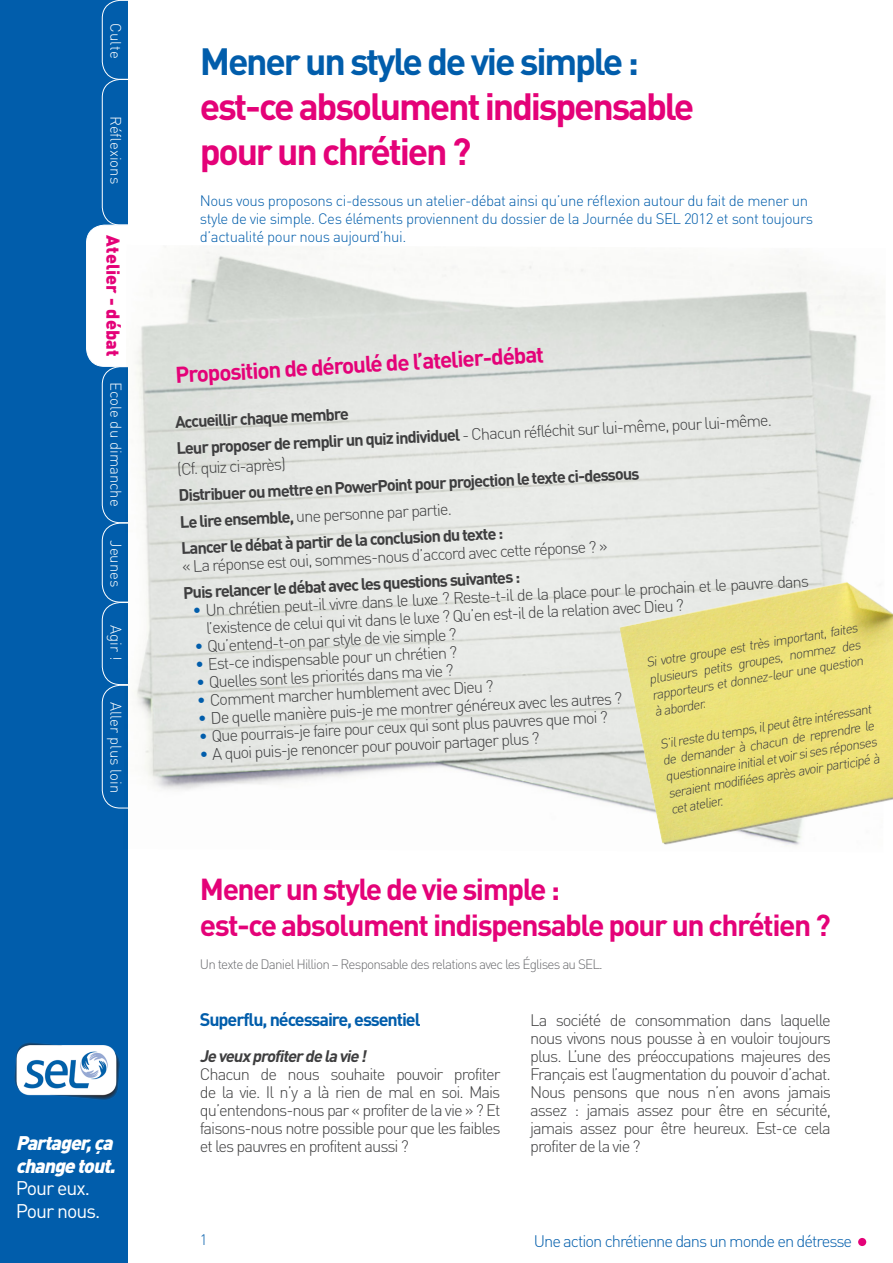
<style>
.page{position:relative;width:893px;height:1263px;background:#fff}
.page>*{position:absolute;margin:0;border:0;box-sizing:border-box;transform-origin:0 0}
.t1{font:700 37.5px "DIN Pro";letter-spacing:-.06em;color:#e40278}
.t2{font:700 37.5px "DIN Pro";letter-spacing:-.06em;color:#015dab}
.t3{font:700 30px "DIN Pro";letter-spacing:-.05em;color:#e40278}
.t4{font:700 22.5px "DIN Pro";color:#e40278}
.t5{font:italic 900 19.5px/22.5px "DIN Pro";color:#fff}
.t6{font:19.5px/22.5px "DIN Pro";letter-spacing:-.05em;color:#fff}
.t7{font:700 18px "DIN Pro";letter-spacing:-.06em;color:#015dab}
.t8{font:900 18px "DIN Pro";color:#e40278}
.t9{font:300 16.5px/18px "DIN Pro";letter-spacing:-.06em;color:#3e3e3f;text-align:justify}
.t10{font:700 16.5px "DIN Pro";color:#3e3e3f}
.t11{font:300 16.5px "DIN Pro";letter-spacing:-.06em;color:#015dab}
.t12{font:italic 700 16.5px "DIN Pro";color:#3e3e3f}
.t13{font:300 15px/18px "DIN Pro";letter-spacing:-.03em;color:#015dab}
.t14{font:300 15px "DIN Pro";color:#fff}
.t15{font:italic 300 13.5px/16.6px "DIN Pro";color:#3e3e3f;text-align:justify}
.t16{font:300 13.5px "DIN Pro";letter-spacing:-.06em;color:#6c6d70}
.s1{font-weight:700}
.s2{color:#015dab}
</style>
<div class="page">
<div style="left:0;top:0;width:128px;height:1263px;background:#015dab"></div>
<div style="left:87px;top:225px;width:63px;height:141px;background:#fff;border-radius:18px"></div>
<div style="left:86px;top:225px;width:64px;height:142px;border:1px solid #fff;border-radius:18px"></div>
<div style="left:102px;top:0;width:52px;height:80px;border:1px solid #fff;border-radius:18px"></div>
<div style="left:102px;top:79px;width:52px;height:146px;border:1px solid #fff;border-radius:18px"></div>
<div style="left:102px;top:602px;width:52px;height:83px;border:1px solid #fff;border-radius:18px"></div>
<div style="left:102px;top:366px;width:52px;height:157px;border:1px solid #fff;border-radius:18px"></div>
<div style="left:858px;top:1238px;width:8px;height:8px;background:#e40278;border-radius:50%"></div>
<img style="left:14px;top:1042px;width:106px;height:58px">
<div style="left:102px;top:523px;width:52px;height:79px;border:1px solid #fff;border-radius:18px"></div>
<div style="left:102px;top:685px;width:52px;height:123px;border:1px solid #fff;border-radius:18px"></div>
<img style="left:124px;top:245px;width:757px;height:564px">
<img style="left:605px;top:563px;width:288px;height:283px">
<p class="t14" style="left:126px;top:23px;width:37px;rotate:90deg">Culte</p>
<p class="t14" style="left:126px;top:116px;width:70px;rotate:90deg">Réflexions</p>
<p class="t8" style="left:125px;top:235px;width:122px;rotate:90deg">Atelier - débat</p>
<p class="t14" style="left:126px;top:382px;width:126px;rotate:90deg">Ecole du dimanche</p>
<p class="t14" style="left:126px;top:540px;width:49px;rotate:90deg">Jeunes</p>
<p class="t14" style="left:126px;top:625px;width:37px;rotate:90deg">Agir !</p>
<p class="t14" style="left:126px;top:702px;width:93px;rotate:90deg">Aller plus loin</p>
<p class="t5" style="left:16px;top:1131px;width:106px">Partager,ça changetout.</p>
<p class="t6" style="left:16px;top:1176px;width:86px">Pour eux.<br>Pour nous.</p>
<p class="t2" style="left:200px;top:36px;width:441px">Mener un style de vie simple :</p>
<p class="t1" style="left:200px;top:81px;width:496px">est-ce absolument indispensable</p>
<p class="t1" style="left:200px;top:126px;width:273px">pour un chrétien ?</p>
<p class="t13" style="left:200px;top:191px;width:615px">Nous vous proposons ci-dessous un atelier-débat ainsi qu’une réflexion autour du fait de mener un style de vie simple. Ces éléments proviennent du dossier de la Journée du SEL 2012 et sont toujours d’actualité pour nous aujourd’hui.</p>
<p class="t4" style="left:174px;top:359px;width:371px;rotate:-3deg">Proposition de déroulé de l’atelier-débat</p>
<p class="t10" style="left:175px;top:411px;width:175px;rotate:-3deg">Accueillir chaque membre</p>
<p class="t9" style="left:176px;top:441px;width:598px;rotate:-3deg"><span class="s1">Leur proposer de remplir un quiz individuel</span> - Chacun réfléchit sur lui-même, pour lui-même.</p>
<p class="t9" style="left:177px;top:460px;width:110px;rotate:-3deg">(Cf. quiz ci-après)</p>
<p class="t10" style="left:178px;top:485px;width:463px;rotate:-3deg">Distribuer ou mettre en PowerPoint pour projection le texte ci-dessous</p>
<p class="t9" style="left:179px;top:513px;width:274px;rotate:-3deg"><span class="s1">Le lire ensemble,</span> une personne par partie.</p>
<p class="t10" style="left:181px;top:538px;width:324px;rotate:-3deg">Lancer le débat à partir de la conclusion du texte :</p>
<p class="t9" style="left:182px;top:558px;width:427px;rotate:-3deg">« La réponse est oui, sommes-nous d’accord avec cette réponse ? »</p>
<p class="t10" style="left:183px;top:582px;width:339px;rotate:-3deg">Puis relancer le débat avec les questions suivantes :</p>
<p class="t9" style="left:205px;top:602px;width:606px;text-indent:-13px;rotate:-3deg"><span class="s2">•</span> Un chrétien peut-il vivre dans le luxe ? Reste-t-il de la place pour le prochain et le pauvre dans l’existence de celui qui vit dans le luxe ? Qu’en est-il de la relation avec Dieu ?</p>
<p class="t15" style="left:645px;top:653px;width:216px;rotate:-9deg">Si votre groupe est très important, faites plusieurs petits groupes, nommez des rapporteurs et donnez-leur une question à aborder.</p>
<p class="t9" style="left:194px;top:637px;width:264px;rotate:-3deg"><span class="s2">•</span> Qu’entend-t-on par style de vie simple ?</p>
<p class="t9" style="left:195px;top:655px;width:264px;rotate:-3deg"><span class="s2">•</span> Est-ce indispensable pour un chrétien ?</p>
<p class="t9" style="left:196px;top:673px;width:259px;rotate:-3deg"><span class="s2">•</span> Quelles sont les priorités dans ma vie ?</p>
<p class="t9" style="left:196px;top:691px;width:298px;rotate:-3deg"><span class="s2">•</span> Comment marcher humblement avec Dieu ?</p>
<p class="t9" style="left:197px;top:710px;width:426px;rotate:-3deg"><span class="s2">•</span> De quelle manière puis-je me montrer généreux avec les autres ?</p>
<p class="t15" style="left:659px;top:734px;width:216px;rotate:-9deg">S’il reste du temps, il peut être intéressant de demander à chacun de reprendre le questionnaire initial et voir si ses réponses seraient modifiées après avoir participé à cet atelier.</p>
<p class="t9" style="left:198px;top:727px;width:411px;rotate:-3deg"><span class="s2">•</span> Que pourrais-je faire pour ceux qui sont plus pauvres que moi ?</p>
<p class="t9" style="left:199px;top:745px;width:342px;rotate:-3deg"><span class="s2">•</span> A quoi puis-je renoncer pour pouvoir partager plus ?</p>
<p class="t3" style="left:200px;top:869px;width:362px">Mener un style de vie simple :</p>
<p class="t3" style="left:200px;top:905px;width:632px">est-ce absolument indispensable pour un chrétien ?</p>
<p class="t16" style="left:200px;top:955px;width:404px">Un texte de Daniel Hillion – Responsable des relations avec les Églises au SEL.</p>
<p class="t7" style="left:200px;top:1007px;width:222px">Superflu, nécessaire, essentiel</p>
<p class="t12" style="left:200px;top:1045px;width:172px">Jeveuxprofiterdelavie!</p>
<p class="t9" style="left:200px;top:1064px;width:302px">Chacun de nous souhaite pouvoir profiter de la vie. Il n’y a là rien de mal en soi. Mais qu’entendons-nous par « profiter de la vie » ? Et faisons-nous notre possible pour que les faibles et les pauvres en profitent aussi ?</p>
<p class="t9" style="left:530px;top:1010px;width:302px">La société de consommation dans laquelle nous vivons nous pousse à en vouloir toujours plus. L’une des préoccupations majeures des Français est l’augmentation du pouvoir d’achat.<br>Nous pensons que nous n’en avons jamais assez : jamais assez pour être en sécurité, jamais assez pour être heureux. Est-ce cela profiter de la vie ?</p>
<p class="t13" style="left:200px;top:1230px;width:9px">1</p>
<p class="t11" style="left:534px;top:1229px;width:320px">Une action chrétienne dans un monde en détresse</p>
</div>
